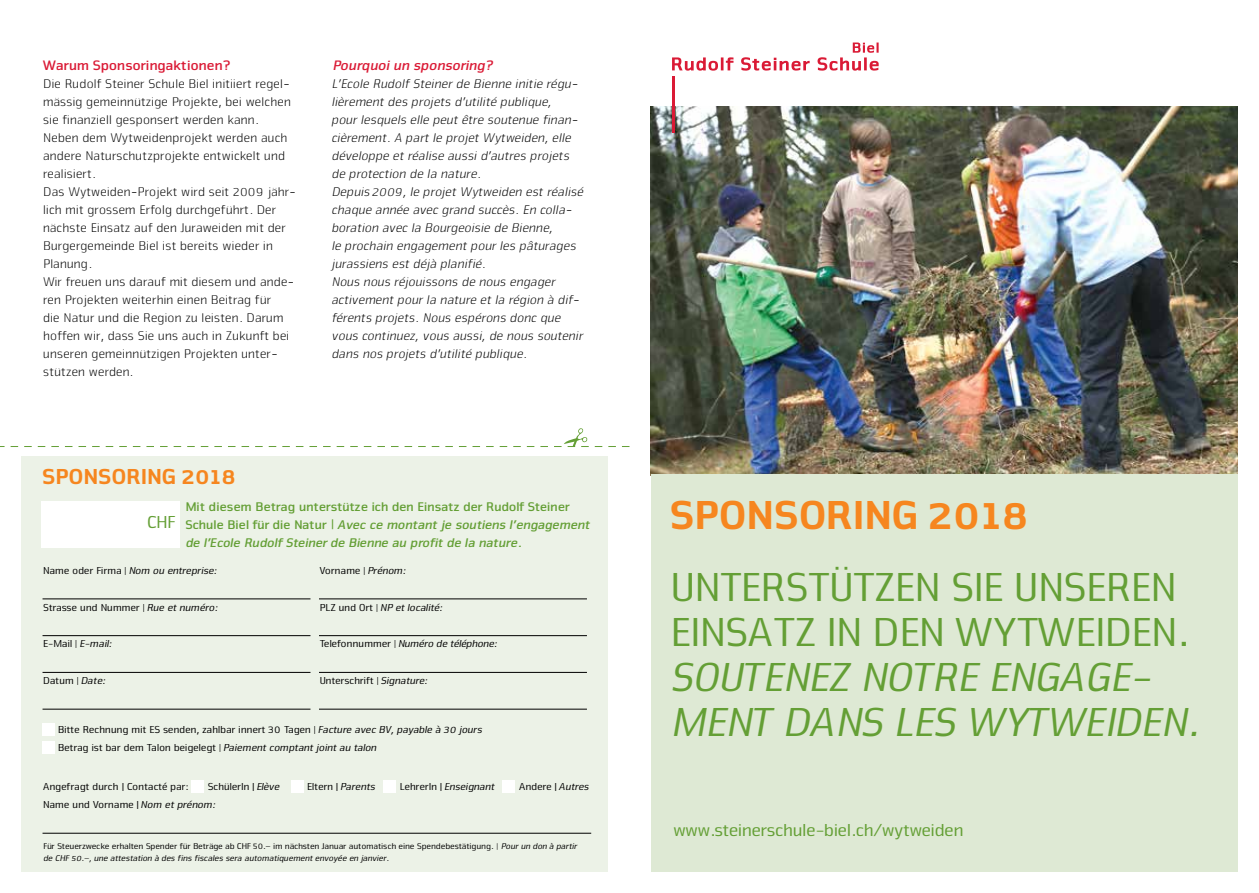
<style>
.page{position:relative;width:1259px;height:893px;background:#fff}
.page>*{position:absolute;margin:0;border:0;box-sizing:border-box;transform-origin:0 0}
.t1{font:42px/45px "Nuri";color:#649f35}
.t2{font:italic 42px/45px "Nuri";color:#649f35}
.t3{font:900 42px "Nuri";letter-spacing:.01em;color:#f6861f}
.t4{font:900 22.5px "Nuri";letter-spacing:.015em;color:#f6861f}
.t5{font:18px "Nuri";color:#649f35}
.t6{font:700 14.25px "Nuri";letter-spacing:.015em;color:#da1a35}
.t7{font:italic 700 14.25px "Nuri";letter-spacing:.015em;color:#da1a35}
.t8{font:italic 300 13.05px/18px "Nuri";letter-spacing:.01em;color:#000}
.t9{font:300 13.05px/18px "Nuri";letter-spacing:.015em;color:#000}
.t10{font:italic 700 13.05px/18px "Nuri";letter-spacing:.01em;color:#649f35}
.t11{font:10.5px/18px "Nuri";letter-spacing:.015em;color:#000}
.t12{font:italic 10.5px "Nuri";letter-spacing:.015em;color:#000}
.t13{font:8.7px/12px "Nuri";letter-spacing:.015em;color:#000}
.s1{font-style:normal}
.s2{font-weight:400;font-style:normal}
.s3{font-weight:300;font-style:normal}
.s4{font-weight:300}
.s5{font-style:italic}
</style>
<div class="page">
<div style="left:21px;top:457px;width:587px;height:415px;background:#ecf2e7"></div>
<img style="left:651px;top:106px;width:586px;height:369px">
<div style="left:651px;top:475px;width:586px;height:397px;background:#dee9d4"></div>
<svg style="left:672px;top:57px;width:61px;height:14px"></svg>
<svg style="left:741px;top:57px;width:68px;height:14px"></svg>
<svg style="left:817px;top:43px;width:61px;height:28px"></svg>
<hr style="left:672px;top:76px;width:3px;height:57px;background:#da1a35">
<svg style="left:0;top:428px;width:629px;height:19px"></svg>
<div style="left:41px;top:501px;width:139px;height:47px;background:#fff"></div>
<div style="left:42px;top:723px;width:12px;height:12px;background:#fff"></div>
<div style="left:42px;top:741px;width:12px;height:12px;background:#fff"></div>
<hr style="left:43px;top:833px;width:548px;height:1px;background:#000">
<div style="left:191px;top:780px;width:13px;height:13px;background:#fff"></div>
<div style="left:291px;top:780px;width:12px;height:13px;background:#fff"></div>
<div style="left:383px;top:780px;width:13px;height:13px;background:#fff"></div>
<div style="left:502px;top:780px;width:13px;height:13px;background:#fff"></div>
<hr style="left:43px;top:599px;width:267px;height:1px;background:#000">
<hr style="left:43px;top:635px;width:267px;height:1px;background:#000">
<hr style="left:43px;top:672px;width:267px;height:1px;background:#000">
<hr style="left:43px;top:709px;width:267px;height:1px;background:#000">
<hr style="left:319px;top:599px;width:268px;height:1px;background:#000">
<hr style="left:319px;top:635px;width:268px;height:1px;background:#000">
<hr style="left:319px;top:672px;width:268px;height:1px;background:#000">
<hr style="left:319px;top:709px;width:268px;height:1px;background:#000">
<p class="t6" style="left:43px;top:56px;width:188px">Warum Sponsoringaktionen?</p>
<p class="t9" style="left:43px;top:74px;width:254px">Die Rudolf Steiner Schule Biel initiiert regel&shy;mässig gemeinnützige Projekte, bei welchen sie finanziell gesponsert werden kann.<br>Neben dem Wytweidenprojekt werden auch andere Naturschutzprojekte entwickelt und realisiert.<br>Das Wytweiden-Projekt wird seit 2009 jähr&shy;lich mit grossem Erfolg durchgeführt. Der nächste Einsatz auf den Juraweiden mit der Burgergemeinde Biel ist bereits wieder in Planung.<br>Wir freuen uns darauf mit diesem und ande&shy;ren Projekten weiterhin einen Beitrag für<br>die Natur und die Region zu leisten. Darum hoffen wir, dass Sie uns auch in Zukunft bei unseren gemeinnützigen Projekten unter&shy;stützen werden.</p>
<p class="t7" style="left:332px;top:56px;width:161px">Pourquoi un sponsoring?</p>
<p class="t8" style="left:332px;top:74px;width:253px">L’Ecole Rudolf Steiner de Bienne initie régu&shy;lièrement des projets d’utilité publique,<br>pour lesquels elle peut être soutenue finan&shy;cièrement. A part le projet Wytweiden, elle développe et réalise aussi d’autres projets de protection de la nature.<br>Depuis 2009, le projet Wytweiden est réalisé chaque année avec grand succès. En colla&shy;boration avec la Bourgeoisie de Bienne,<br>le prochain engagement pour les pâturages jurassiens est déjà planifié.<br>Nous nous réjouissons de nous engager activement pour la nature et la région à dif&shy;férents projets. Nous espérons donc que vous continuez, vous aussi, de nous soutenir dans nos projets d’utilité publique.</p>
<h2 class="t4" style="left:41px;top:463px;width:196px">SPONSORING 2018</h2>
<h3 class="t5" style="left:146px;top:511px;width:29px">CHF</h3>
<p class="t10" style="left:185px;top:497px;width:406px"><span class="s1">Mit diesem Betrag unterstütze ich den Einsatz der Rudolf Steiner<br>Schule Biel für die Natur</span> <span class="s2">|</span> Avec ce montant je soutiens l’engagement de l’Ecole Rudolf Steiner de Bienne au profit de la nature.</p>
<p class="t12" style="left:43px;top:564px;width:175px"><span class="s1">Name oder Firma</span> <span class="s3">|</span> Nom ou entreprise:</p>
<p class="t11" style="left:43px;top:598px;width:175px">Strasse und Nummer <span class="s4">|</span> <span class="s5">Rue et numéro:</span></p>
<p class="t12" style="left:43px;top:637px;width:70px"><span class="s1">E-Mail</span> <span class="s3">|</span> E-mail:</p>
<p class="t11" style="left:43px;top:671px;width:63px">Datum <span class="s4">|</span> <span class="s5">Date:</span></p>
<p class="t11" style="left:319px;top:561px;width:87px">Vorname <span class="s4">|</span> <span class="s5">Prénom:</span></p>
<p class="t12" style="left:319px;top:601px;width:124px"><span class="s1">PLZ und Ort</span> <span class="s3">|</span> NP et localité:</p>
<p class="t12" style="left:319px;top:637px;width:178px"><span class="s1">Telefonnummer</span> <span class="s3">|</span> Numéro de téléphone:</p>
<p class="t11" style="left:319px;top:671px;width:109px">Unterschrift <span class="s4">|</span> <span class="s5">Signature:</span></p>
<p class="t11" style="left:57px;top:720px;width:425px">Bitte Rechnung mit ES senden, zahlbar innert 30 Tagen <span class="s4">|</span> <span class="s5">Facture avec BV, payable à 30 jours<br></span>Betrag ist bar dem Talon beigelegt <span class="s4">|</span> <span class="s5">Paiement comptant joint au talon</span></p>
<p class="t11" style="left:43px;top:777px;width:146px">Angefragt durch | Contacté par:</p>
<p class="t11" style="left:207px;top:777px;width:73px">SchülerIn | <span class="s5">Elève</span></p>
<p class="t11" style="left:307px;top:777px;width:69px">Eltern | <span class="s5">Parents</span></p>
<p class="t12" style="left:399px;top:780px;width:96px"><span class="s1">LehrerIn |</span> Enseignant</p>
<p class="t11" style="left:518px;top:777px;width:71px">Andere | <span class="s5">Autres</span></p>
<p class="t11" style="left:43px;top:795px;width:173px">Name und Vorname | <span class="s5">Nom et prénom:</span></p>
<p class="t13" style="left:43px;top:840px;width:535px">Für Steuerzwecke erhalten Spender für Beträge ab CHF 50.– im nächsten Januar automatisch eine Spendebestätigung. <span class="s4">|</span> <span class="s5">Pour un don à partir de CHF 50.–, une attestation à des fins fiscales sera automatiquement envoyée en janvier.</span></p>
<h1 class="t3" style="left:668px;top:489px;width:361px">SPONSORING 2018</h1>
<h1 class="t1" style="left:668px;top:563px;width:519px">UNTERSTÜTZEN SIE UNSEREN<br>EINSATZ IN DEN WYTWEIDEN.</h1>
<h1 class="t2" style="left:668px;top:653px;width:529px">SOUTENEZ NOTRE ENGAGE-<br>MENT DANS LES WYTWEIDEN.</h1>
<h3 class="t5" style="left:672px;top:818px;width:291px">www.steinerschule-biel.ch/wytweiden</h3>
</div>
